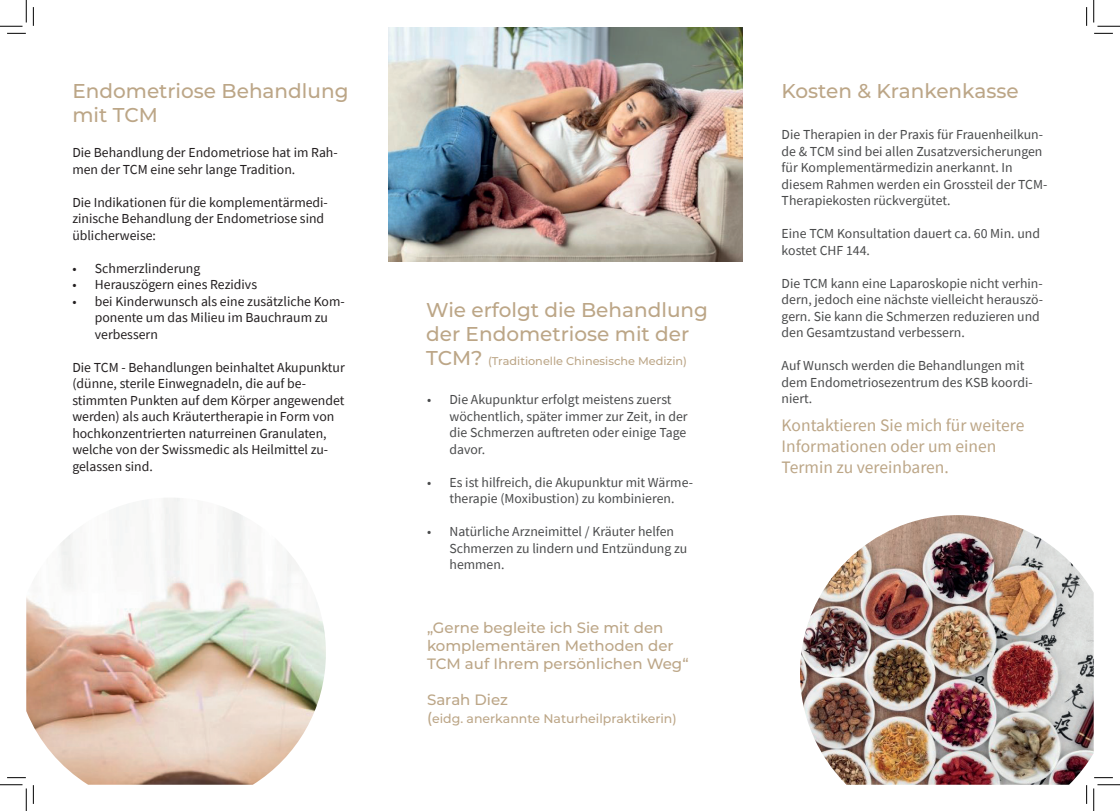
<style>
.page{position:relative;width:1120px;height:811px;background:#fff}
.page>*{position:absolute;margin:0;border:0;box-sizing:border-box;transform-origin:0 0}
.t1{font:500 20px/24px "Montserrat";color:#bca687}
.t2{font:17.5px/21px "Source Sans Pro";color:#bca687}
.t3{font:500 15px/18px "Montserrat";color:#bca687}
.t4{font:13.75px/16.5px "Source Sans Pro";color:#494a4b}
.t5{font:13.75px/16.5px "Source Sans Pro";color:#231f20}
.t6{font:500 12.5px "Montserrat";color:#bca687}
.t7{font:500 11.25px "Montserrat";color:#bca687}
.s1{font-size:20px}
.s2{font-size:15px}
</style>
<div class="page">
<img style="left:388px;top:27px;width:354px;height:234px">
<img style="left:800px;top:515px;width:293px;height:270px">
<img style="left:26px;top:498px;width:300px;height:287px">
<svg style="left:7px;top:33px;width:19px;height:1px"></svg>
<svg style="left:1094px;top:33px;width:18px;height:1px"></svg>
<svg style="left:7px;top:777px;width:19px;height:1px"></svg>
<svg style="left:1094px;top:777px;width:18px;height:1px"></svg>
<svg style="left:33px;top:7px;width:1px;height:19px"></svg>
<svg style="left:33px;top:785px;width:1px;height:19px"></svg>
<svg style="left:0;top:0;width:27px;height:27px"></svg>
<svg style="left:0;top:784px;width:27px;height:27px"></svg>
<svg style="left:1093px;top:0;width:26px;height:27px"></svg>
<svg style="left:1093px;top:784px;width:26px;height:27px"></svg>
<h1 class="t1" style="left:72px;top:78px;width:277px">Endometriose Behandlung mit TCM</h1>
<p class="t5" style="left:72px;top:144px;width:267px">Die Behandlung der Endometriose hat im Rah&shy;men der TCM eine sehr lange Tradition.</p>
<p class="t5" style="left:72px;top:194px;width:257px">Die Indikationen für die komplementärmedi&shy;zinische Behandlung der Endometriose sind üblicherweise:</p>
<p class="t5" style="left:72px;top:260px;width:129px">• Schmerzlinderung</p>
<p class="t5" style="left:72px;top:276px;width:186px">• Herauszögern eines Rezidivs</p>
<p class="t5" style="left:95px;top:293px;width:251px;text-indent:-22px">• bei Kinderwunsch als eine zusätzliche Kom&shy;ponente um das Milieu im Bauchraum zu verbessern</p>
<p class="t5" style="left:72px;top:359px;width:274px">Die TCM - Behandlungen beinhaltet Akupunktur (dünne, sterile Einwegnadeln, die auf be&shy;stimmten Punkten auf dem Körper angewendet werden) als auch Kräutertherapie in Form von hochkonzentrierten naturreinen Granulaten, welche von der Swissmedic als Heilmittel zu&shy;gelassen sind.</p>
<h1 class="t1" style="left:426px;top:297px;width:283px">Wie erfolgt die Behandlung der Endometriose mit der</h1>
<p class="t7" style="left:426px;top:353px;width:262px"><span class="s1">TCM?</span> (Traditionelle Chinesische Medizin)</p>
<p class="t4" style="left:449px;top:391px;width:239px;text-indent:-22px">• Die Akupunktur erfolgt meistens zuerst wöchentlich, später immer zur Zeit, in der die Schmerzen auftreten oder einige Tage davor.</p>
<p class="t4" style="left:427px;top:474px;width:267px;text-align:center">• Es ist hilfreich, die Akupunktur mit Wärme&shy;therapie (Moxibustion) zu kombinieren.</p>
<p class="t4" style="left:449px;top:523px;width:239px;text-indent:-22px">• Natürliche Arzneimittel / Kräuter helfen<br>Schmerzen zu lindern und Entzündung zu hemmen.</p>
<p class="t3" style="left:427px;top:618px;width:263px">„Gerne begleite ich Sie mit den komplementären Methoden der<br>TCM auf Ihrem persönlichen Weg“</p>
<p class="t3" style="left:427px;top:690px;width:83px">Sarah Diez</p>
<p class="t6" style="left:427px;top:710px;width:251px"><span class="s2">(</span>eidg. anerkannte Naturheilpraktikerin)</p>
<h1 class="t1" style="left:781px;top:78px;width:238px">Kosten &amp; Krankenkasse</h1>
<p class="t4" style="left:781px;top:126px;width:267px">Die Therapien in der Praxis für Frauenheilkun&shy;de &amp; TCM sind bei allen Zusatzversicherungen für Komplementärmedizin anerkannt. In diesem Rahmen werden ein Grossteil der TCM-Therapiekosten rückvergütet.</p>
<p class="t4" style="left:781px;top:225px;width:260px">Eine TCM Konsultation dauert ca. 60 Min. und kostet CHF 144.</p>
<p class="t4" style="left:781px;top:275px;width:263px">Die TCM kann eine Laparoskopie nicht verhin&shy;dern, jedoch eine nächste vielleicht herauszö&shy;gern. Sie kann die Schmerzen reduzieren und den Gesamtzustand verbessern.</p>
<p class="t4" style="left:781px;top:357px;width:252px">Auf Wunsch werden die Behandlungen mit dem Endometriosezentrum des KSB koordi&shy;niert.</p>
<p class="t2" style="left:781px;top:414px;width:244px">Kontaktieren Sie mich für weitere<br>Informationen oder um einen<br>Termin zu vereinbaren.</p>
</div>
